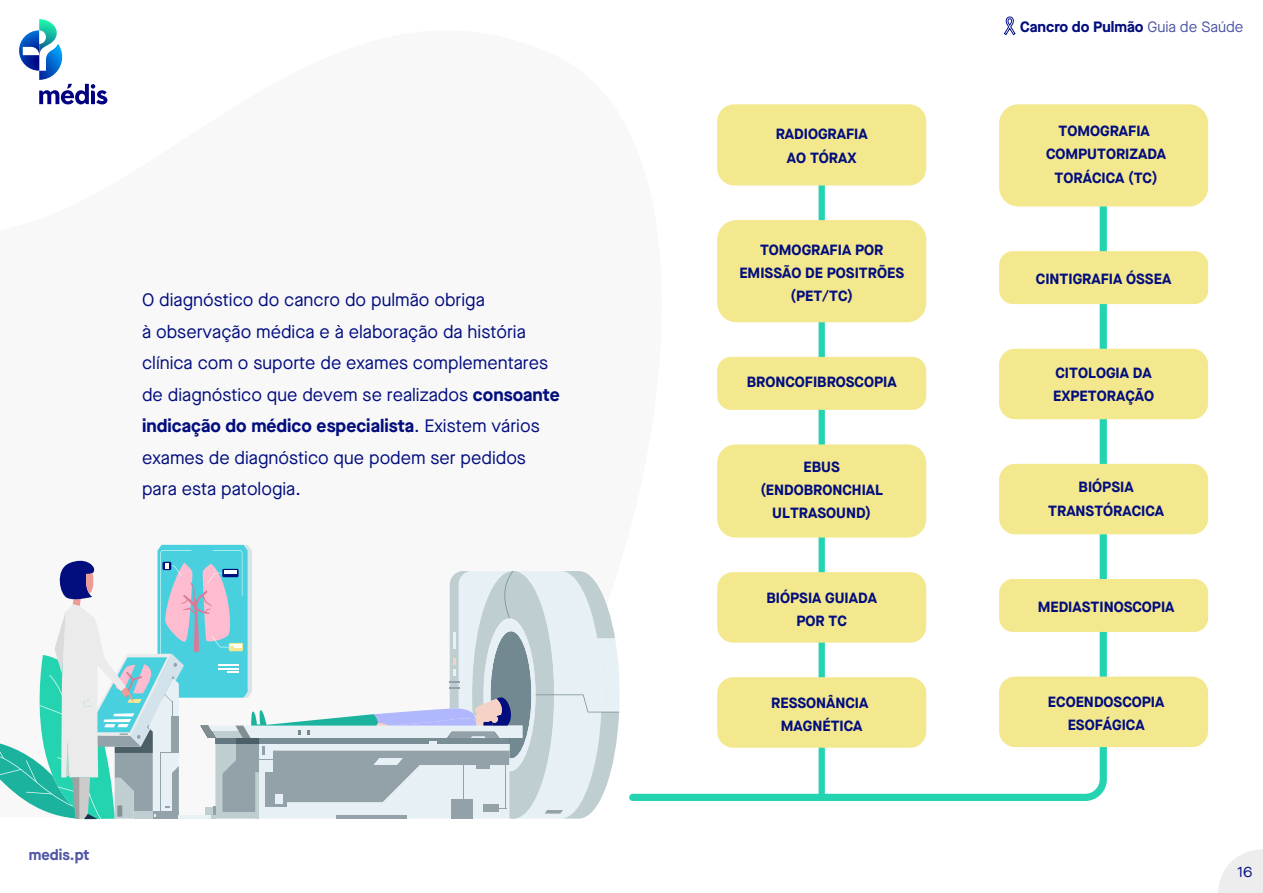
<style>
.page{position:relative;width:1263px;height:893px;background:#fff}
.page>*{position:absolute;margin:0;border:0;box-sizing:border-box;transform-origin:0 0}
.t1{font:18px/31.5px "Maison Neue";color:#020d7e}
.t2{font:700 15px "Maison Neue";color:#020d7e}
.t3{font:700 15px "Maison Neue";color:rgb(2 13 126/.7)}
.t4{font:15px "Maison Neue";color:#020d7e}
.t5{font:700 14.85px/23.1px "Maison Neue";color:#020d7e;text-align:center}
.s1{font-weight:700}
.s2{font-weight:400;color:rgb(2 13 126/.7)}
</style>
<div class="page">
<svg style="left:629px;top:173px;width:481px;height:628px"></svg>
<div style="left:818px;top:173px;width:7px;height:624px;background:#24d4b1"></div>
<svg style="left:1218px;top:849px;width:45px;height:44px"></svg>
<svg style="left:0;top:545px;width:619px;height:275px"></svg>
<div style="left:717px;top:677px;width:209px;height:71px;background:#f3e88d;border-radius:16px"></div>
<div style="left:717px;top:104px;width:209px;height:81px;background:#f3e88d;border-radius:17px"></div>
<div style="left:717px;top:572px;width:209px;height:71px;background:#f3e88d;border-radius:16px"></div>
<div style="left:717px;top:220px;width:209px;height:102px;background:#f3e88d;border-radius:19px"></div>
<div style="left:717px;top:357px;width:209px;height:53px;background:#f3e88d;border-radius:14px"></div>
<div style="left:717px;top:444px;width:209px;height:93px;background:#f3e88d;border-radius:18px"></div>
<div style="left:999px;top:464px;width:209px;height:70px;background:#f3e88d;border-radius:16px"></div>
<div style="left:999px;top:104px;width:209px;height:102px;background:#f3e88d;border-radius:19px"></div>
<div style="left:999px;top:251px;width:209px;height:53px;background:#f3e88d;border-radius:14px"></div>
<div style="left:999px;top:349px;width:209px;height:70px;background:#f3e88d;border-radius:16px"></div>
<div style="left:999px;top:579px;width:209px;height:53px;background:#f3e88d;border-radius:14px"></div>
<div style="left:999px;top:677px;width:209px;height:70px;background:#f3e88d;border-radius:16px"></div>
<svg style="left:19px;top:19px;width:88px;height:85px"></svg>
<svg style="left:1004px;top:17px;width:11px;height:18px"></svg>
<p class="t1" style="left:142px;top:284px;width:419px">O diagnóstico do cancro do pulmão obriga<br>à observação médica e à elaboração da história clínica com o suporte de exames complementares de diagnóstico que devem se realizados <span class="s1">consoante indicação do médico especialista</span>. Existem vários exames de diagnóstico que podem ser pedidos para esta patologia.</p>
<p class="t3" style="left:29px;top:844px;width:62px">medis.pt</p>
<p class="t5" style="left:776px;top:122px;width:93px">RADIOGRAFIA<br>AO TÓRAX</p>
<p class="t5" style="left:739px;top:238px;width:166px">TOMOGRAFIA POR<br>EMISSÃO DE POSITRÕES (PET/TC)</p>
<p class="t5" style="left:747px;top:370px;width:151px">BRONCOFIBROSCOPIA</p>
<p class="t5" style="left:760px;top:455px;width:124px">EBUS (ENDOBRONCHIAL<br>ULTRASOUND)</p>
<p class="t5" style="left:766px;top:586px;width:112px">BIÓPSIA GUIADA<br>POR TC</p>
<p class="t5" style="left:771px;top:691px;width:99px">RESSONÂNCIA<br>MAGNÉTICA</p>
<p class="t2" style="left:1020px;top:16px;width:225px">Cancro do Pulmão <span class="s2">Guia de Saúde</span></p>
<p class="t5" style="left:1046px;top:119px;width:122px">TOMOGRAFIA<br>COMPUTORIZADA<br>TORÁCICA (TC)</p>
<p class="t5" style="left:1036px;top:266px;width:137px">CINTIGRAFIA ÓSSEA</p>
<p class="t5" style="left:1053px;top:361px;width:102px;text-align:left">CITOLOGIA DA<br>EXPETORAÇÃO</p>
<p class="t5" style="left:1048px;top:475px;width:117px">BIÓPSIA<br>TRANSTÓRACICA</p>
<p class="t5" style="left:1038px;top:595px;width:138px">MEDIASTINOSCOPIA</p>
<p class="t5" style="left:1048px;top:690px;width:118px">ECOENDOSCOPIA<br>ESOFÁGICA</p>
<p class="t4" style="left:1237px;top:862px;width:16px">16</p>
</div>
